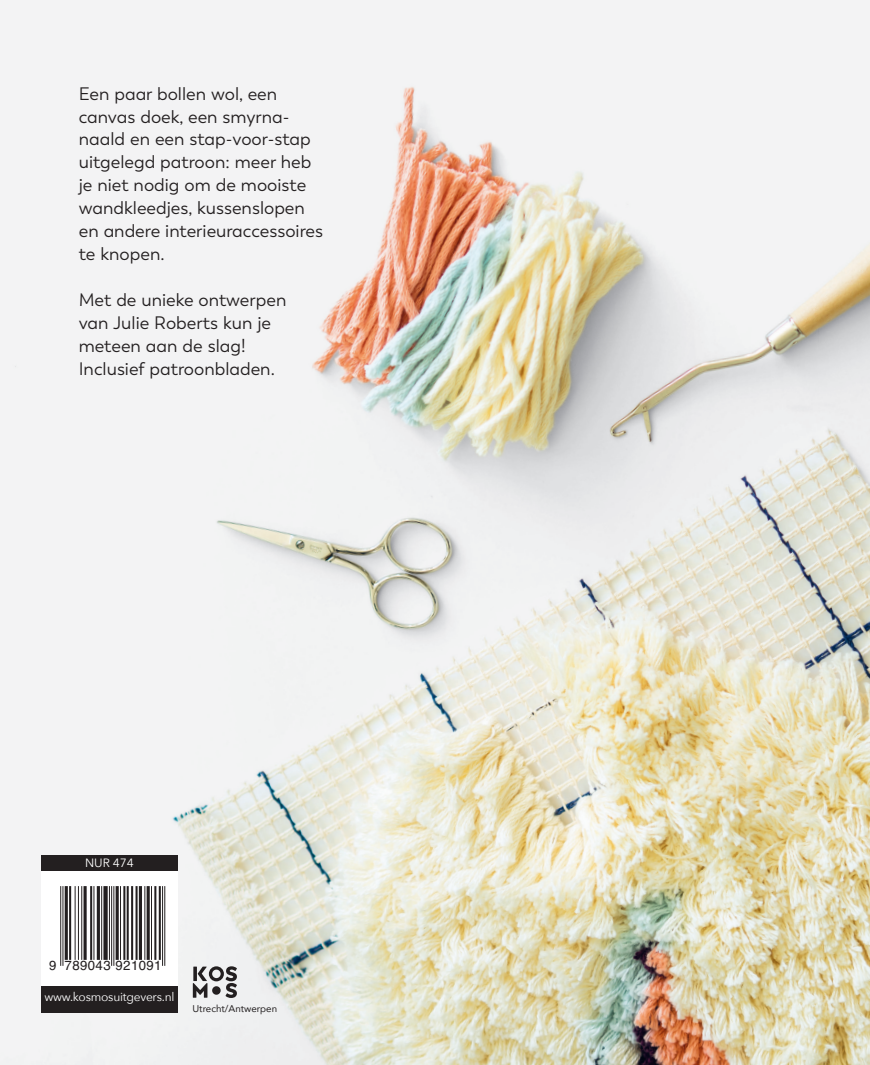
<style>
.page{position:relative;width:870px;height:1065px;background:#fff}
.page>*{position:absolute;margin:0;border:0;box-sizing:border-box;transform-origin:0 0}
.t1{font:18px/23px "Trenda";color:#231f20}
.t2{font:13.35px "Helvetica";letter-spacing:.025em;color:#231f20}
.t3{font:12px "Avenir Next";letter-spacing:-.02em;color:#fff}
.t4{font:9.75px "Avenir";color:#231f20}
</style>
<div class="page">
<img style="left:0;top:0;width:870px;height:1064px">
<div style="left:41px;top:854px;width:136px;height:158px;background:#231f20"></div>
<svg style="left:41px;top:871px;width:136px;height:114px;background:#f2f2f2"></svg>
<hr style="left:60px;top:886px;width:1px;height:79px;background:#231f20">
<hr style="left:62px;top:886px;width:1px;height:79px;background:#231f20">
<hr style="left:65px;top:886px;width:3px;height:73px;background:#231f20">
<hr style="left:69px;top:886px;width:2px;height:73px;background:#231f20">
<hr style="left:75px;top:886px;width:1px;height:73px;background:#231f20">
<hr style="left:78px;top:886px;width:1px;height:73px;background:#231f20">
<hr style="left:81px;top:886px;width:1px;height:73px;background:#231f20">
<hr style="left:84px;top:886px;width:3px;height:73px;background:#231f20">
<hr style="left:90px;top:886px;width:2px;height:73px;background:#231f20">
<hr style="left:93px;top:886px;width:1px;height:73px;background:#231f20">
<hr style="left:97px;top:886px;width:3px;height:73px;background:#231f20">
<hr style="left:101px;top:886px;width:1px;height:73px;background:#231f20">
<div style="left:103px;top:886px;width:5px;height:73px;background:#231f20"></div>
<hr style="left:109px;top:886px;width:1px;height:73px;background:#231f20">
<hr style="left:111px;top:886px;width:1px;height:79px;background:#231f20">
<hr style="left:113px;top:886px;width:1px;height:79px;background:#231f20">
<hr style="left:116px;top:886px;width:3px;height:73px;background:#231f20">
<hr style="left:120px;top:886px;width:1px;height:73px;background:#231f20">
<hr style="left:123px;top:886px;width:2px;height:73px;background:#231f20">
<hr style="left:127px;top:886px;width:2px;height:73px;background:#231f20">
<hr style="left:131px;top:886px;width:2px;height:73px;background:#231f20">
<hr style="left:136px;top:886px;width:2px;height:73px;background:#231f20">
<hr style="left:139px;top:886px;width:3px;height:73px;background:#231f20">
<hr style="left:144px;top:886px;width:1px;height:73px;background:#231f20">
<hr style="left:147px;top:886px;width:3px;height:73px;background:#231f20">
<hr style="left:151px;top:886px;width:1px;height:73px;background:#231f20">
<hr style="left:154px;top:886px;width:2px;height:73px;background:#231f20">
<hr style="left:159px;top:886px;width:2px;height:73px;background:#231f20">
<hr style="left:162px;top:886px;width:1px;height:79px;background:#231f20">
<hr style="left:164px;top:886px;width:1px;height:79px;background:#231f20">
<svg style="left:193px;top:966px;width:44px;height:31px"></svg>
<div style="left:212px;top:986px;width:9px;height:8px;background:#231f20;border-radius:50%"></div>
<p class="t1" style="left:79px;top:82px;width:246px">Een paar bollen wol, een canvas doek, een smyrna&shy;naald en een stap-voor-stap uitgelegd patroon: meer heb je niet nodig om de mooiste wandkleedjes, kussenslopen en andere interieuraccessoires te knopen.</p>
<p class="t1" style="left:79px;top:289px;width:209px">Met de unieke ontwerpen van Julie Roberts kun je meteen aan de slag!<br>Inclusief patroonbladen.</p>
<p class="t3" style="left:85px;top:852px;width:50px">NUR 474</p>
<p class="t2" style="left:49px;top:955px;width:114px">9 789043 921091</p>
<p class="t3" style="left:44px;top:986px;width:132px">www.kosmosuitgevers.nl</p>
<p class="t4" style="left:192px;top:1000px;width:86px">Utrecht/Antwerpen</p>
</div>
